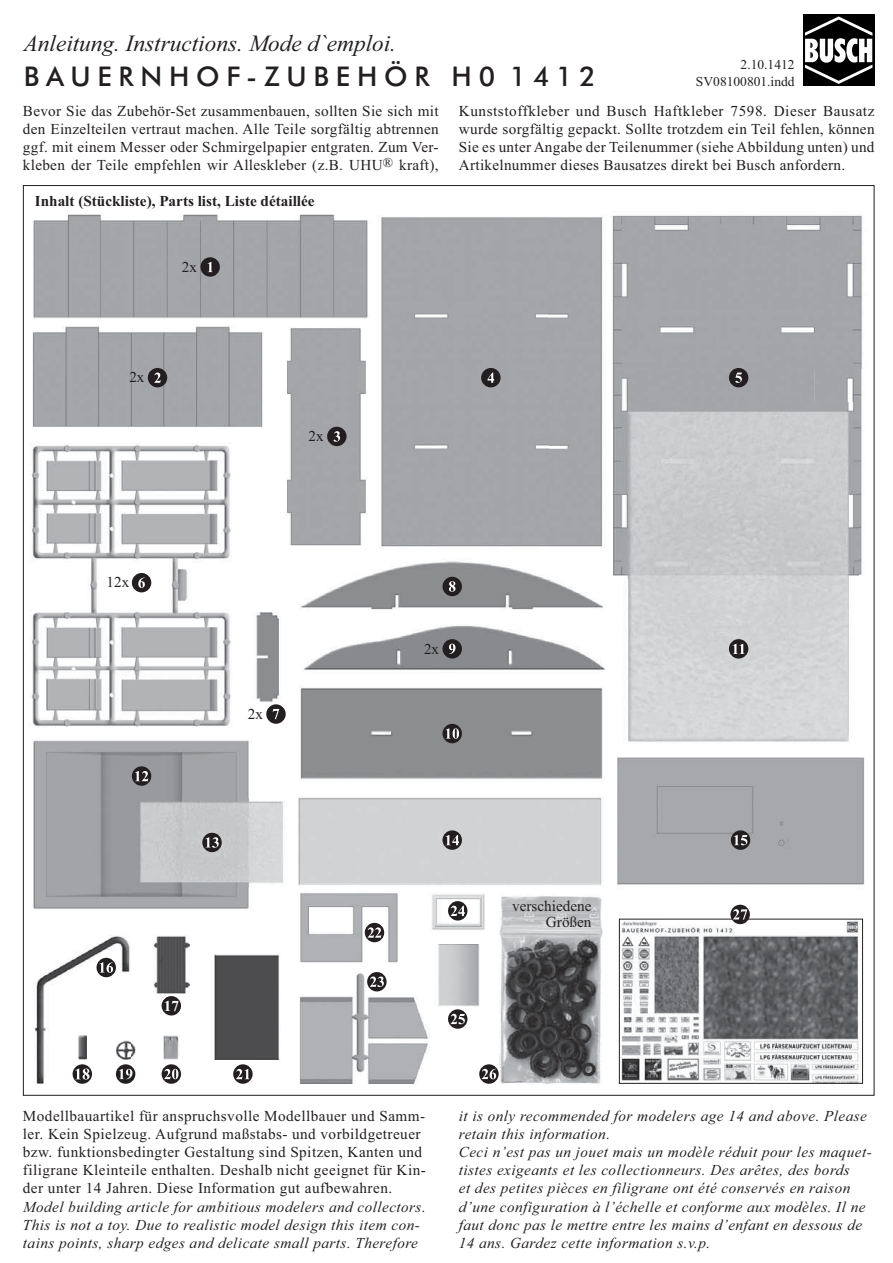
<style>
.page{position:relative;width:893px;height:1263px;background:#fff}
.page>*{position:absolute;margin:0;border:0;box-sizing:border-box;transform-origin:0 0}
.t1{font:500 27.15px "Futura BT";letter-spacing:.25em;color:#231f20}
.t2{font:italic 23.25px "Times New Roman";color:#231f20}
.t3{font:15.15px/18.1px "Times New Roman";letter-spacing:.03em;color:#231f20;text-align:justify}
.t4{font:italic 15.15px/18.1px "Times New Roman";letter-spacing:.03em;color:#231f20}
.t5{font:700 15.15px "Times New Roman";color:#231f20}
.t6{font:15.15px/15.1px "Times New Roman";color:#231f20;text-align:right}
.t7{font:700 15.15px "Times New Roman";color:#fff}
.t8{font:13.5px "Times New Roman";color:#231f20}
</style>
<div class="page">
<img style="left:33px;top:215px;width:335px;height:104px">
<div style="left:803px;top:14px;width:71px;height:72px;background:#000"></div>
<svg style="left:805px;top:16px;width:67px;height:68px"></svg>
<div style="left:617px;top:757px;width:248px;height:129px;background:#a6a8ab"></div>
<img style="left:299px;top:972px;width:131px;height:112px">
<img style="left:300px;top:893px;width:98px;height:70px">
<img style="left:34px;top:935px;width:97px;height:149px">
<div style="left:215px;top:954px;width:65px;height:106px;background:#4d4d4f"></div>
<img style="left:153px;top:935px;width:36px;height:59px">
<img style="left:300px;top:687px;width:304px;height:94px">
<img style="left:301px;top:561px;width:302px;height:49px">
<img style="left:303px;top:626px;width:302px;height:45px">
<img style="left:298px;top:796px;width:304px;height:90px">
<img style="left:31px;top:444px;width:200px;height:283px">
<img style="left:32px;top:326px;width:231px;height:101px">
<div style="left:612px;top:215px;width:250px;height:154px;background:#a3a5a8"></div>
<img style="left:814px;top:369px;width:48px;height:206px">
<div style="left:612px;top:369px;width:202px;height:52px;background:#a2a4a7"></div>
<img style="left:613px;top:421px;width:5px;height:155px">
<div style="left:381px;top:216px;width:224px;height:331px;background:#a4a6a9"></div>
<img style="left:33px;top:740px;width:219px;height:170px">
<img style="left:287px;top:328px;width:80px;height:218px">
<div style="left:729px;top:368px;width:19px;height:19px;background:#231f20;border-radius:50%"></div>
<svg style="left:735px;top:373px;width:7px;height:10px"></svg>
<div style="left:481px;top:368px;width:19px;height:19px;background:#231f20;border-radius:50%"></div>
<svg style="left:487px;top:373px;width:7px;height:10px"></svg>
<svg style="left:132px;top:766px;width:19px;height:20px"></svg>
<svg style="left:135px;top:771px;width:13px;height:10px"></svg>
<div style="left:96px;top:958px;width:20px;height:19px;background:#231f20;border-radius:50%"></div>
<svg style="left:99px;top:962px;width:14px;height:11px"></svg>
<svg style="left:442px;top:830px;width:20px;height:20px"></svg>
<svg style="left:445px;top:835px;width:14px;height:10px"></svg>
<svg style="left:731px;top:830px;width:19px;height:20px"></svg>
<svg style="left:734px;top:835px;width:13px;height:10px"></svg>
<img style="left:163px;top:1035px;width:16px;height:24px">
<svg style="left:73px;top:1064px;width:19px;height:20px"></svg>
<svg style="left:75px;top:1069px;width:14px;height:11px"></svg>
<img style="left:431px;top:894px;width:54px;height:36px">
<div style="left:162px;top:996px;width:19px;height:20px;background:#231f20;border-radius:50%"></div>
<svg style="left:365px;top:923px;width:19px;height:19px"></svg>
<svg style="left:368px;top:927px;width:13px;height:11px"></svg>
<img style="left:116px;top:1040px;width:19px;height:19px">
<svg style="left:162px;top:1064px;width:19px;height:20px"></svg>
<svg style="left:164px;top:1069px;width:14px;height:10px"></svg>
<img style="left:78px;top:1035px;width:8px;height:24px">
<svg style="left:116px;top:1064px;width:19px;height:20px"></svg>
<svg style="left:119px;top:1069px;width:13px;height:10px"></svg>
<svg style="left:233px;top:1064px;width:20px;height:20px"></svg>
<svg style="left:236px;top:1069px;width:14px;height:10px"></svg>
<div style="left:148px;top:368px;width:19px;height:19px;background:#231f20;border-radius:50%"></div>
<svg style="left:154px;top:373px;width:7px;height:10px"></svg>
<div style="left:200px;top:257px;width:20px;height:20px;background:#231f20;border-radius:50%"></div>
<svg style="left:207px;top:262px;width:6px;height:10px"></svg>
<div style="left:327px;top:427px;width:19px;height:19px;background:#231f20;border-radius:50%"></div>
<svg style="left:334px;top:431px;width:6px;height:11px"></svg>
<div style="left:132px;top:573px;width:19px;height:19px;background:#231f20;border-radius:50%"></div>
<svg style="left:138px;top:577px;width:7px;height:11px"></svg>
<svg style="left:448px;top:901px;width:19px;height:20px"></svg>
<svg style="left:451px;top:906px;width:14px;height:10px"></svg>
<svg style="left:367px;top:972px;width:20px;height:19px"></svg>
<svg style="left:370px;top:977px;width:14px;height:10px"></svg>
<img style="left:618px;top:403px;width:241px;height:339px">
<img style="left:137px;top:798px;width:147px;height:89px">
<img style="left:438px;top:944px;width:41px;height:63px">
<img style="left:256px;top:612px;width:23px;height:93px">
<div style="left:442px;top:577px;width:20px;height:19px;background:#231f20;border-radius:50%"></div>
<svg style="left:449px;top:581px;width:6px;height:11px"></svg>
<div style="left:442px;top:639px;width:20px;height:20px;background:#231f20;border-radius:50%"></div>
<svg style="left:449px;top:644px;width:6px;height:10px"></svg>
<div style="left:442px;top:724px;width:20px;height:19px;background:#231f20;border-radius:50%"></div>
<svg style="left:445px;top:728px;width:14px;height:11px"></svg>
<div style="left:729px;top:639px;width:19px;height:20px;background:#231f20;border-radius:50%"></div>
<svg style="left:732px;top:644px;width:13px;height:10px"></svg>
<div style="left:202px;top:833px;width:20px;height:19px;background:#231f20;border-radius:50%"></div>
<svg style="left:205px;top:837px;width:14px;height:11px"></svg>
<svg style="left:448px;top:1009px;width:19px;height:20px"></svg>
<svg style="left:451px;top:1014px;width:14px;height:10px"></svg>
<img style="left:499px;top:896px;width:104px;height:188px">
<svg style="left:479px;top:1064px;width:20px;height:20px"></svg>
<svg style="left:482px;top:1069px;width:14px;height:10px"></svg>
<img style="left:621px;top:921px;width:238px;height:161px">
<div style="left:619px;top:919px;width:244px;height:165px;border:1px solid #231f20"></div>
<svg style="left:730px;top:905px;width:20px;height:19px"></svg>
<svg style="left:733px;top:909px;width:14px;height:11px"></svg>
<svg style="left:266px;top:704px;width:20px;height:20px"></svg>
<svg style="left:273px;top:709px;width:6px;height:10px"></svg>
<h2 class="t2" style="left:24px;top:35px;width:374px">Anleitung. Instructions. Mode d`emploi.</h2>
<h1 class="t1" style="left:24px;top:66px;width:574px">BAUERNHOF-ZUBEHÖR H0 1412</h1>
<p class="t8" style="left:740px;top:60px;width:55px">2.10.1412</p>
<p class="t8" style="left:696px;top:77px;width:100px">SV08100801.indd</p>
<p class="t3" style="left:23px;top:103px;width:417px">Bevor Sie das Zubehör-Set zusammenbauen, sollten Sie sich mit den Einzelteilen vertraut machen. Alle Teile sorgfältig abtrennen ggf. mit einem Messer oder Schmirgelpapier entgraten. Zum Ver&shy;kleben der Teile empfehlen wir Alleskleber (z.B. UHU<sup>®</sup> kraft),</p>
<p class="t3" style="left:459px;top:103px;width:417px">Kunststoffkleber und Busch Haftkleber 7598. Dieser Bausatz wurde sorgfältig gepackt. Sollte trotzdem ein Teil fehlen, können Sie es unter Angabe der Teilenummer (siehe Abbildung unten) und Artikelnummer dieses Bausatzes direkt bei Busch anfordern.</p>
<p class="t5" style="left:35px;top:192px;width:281px">Inhalt (Stückliste), Parts list, Liste détaillée</p>
<p class="t3" style="left:182px;top:259px;width:17px">2x</p>
<p class="t3" style="left:129px;top:370px;width:17px">2x</p>
<p class="t3" style="left:309px;top:428px;width:17px">2x</p>
<p class="t3" style="left:107px;top:575px;width:24px">12x</p>
<p class="t3" style="left:248px;top:706px;width:17px">2x</p>
<p class="t3" style="left:424px;top:641px;width:17px">2x</p>
<p class="t7" style="left:164px;top:997px;width:17px">17</p>
<p class="t6" style="left:512px;top:900px;width:81px">verschiedene<br>Größen</p>
<p class="t3" style="left:23px;top:1108px;width:404px;text-align:left">Modellbauartikel für anspruchsvolle Modellbauer und Samm&shy;ler. Kein Spielzeug. Aufgrund maßstabs- und vorbildgetreuer bzw. funktionsbedingter Gestaltung sind Spitzen, Kanten und filigrane Kleinteile enthalten. Deshalb nicht geeignet für Kin&shy;der unter 14 Jahren. Diese Information gut aufbewahren.</p>
<p class="t4" style="left:23px;top:1199px;width:404px">Model building article for ambitious modelers and collectors.<br>This is not a toy. Due to realistic model design this item con&shy;tains points, sharp edges and delicate small parts. Therefore</p>
<p class="t4" style="left:459px;top:1108px;width:414px">it is only recommended for modelers age 14 and above. Please retain this information.<br>Ceci n’est pas un jouet mais un modèle réduit pour les maquet&shy;tistes exigeants et les collectionneurs. Des arêtes, des bords<br>et des petites pièces en filigrane ont été conservés en raison d’une configuration à l’échelle et conforme aux modèles. Il ne faut donc pas le mettre entre les mains d’enfant en dessous de 14 ans. Gardez cette information s.v.p.</p>
</div>
